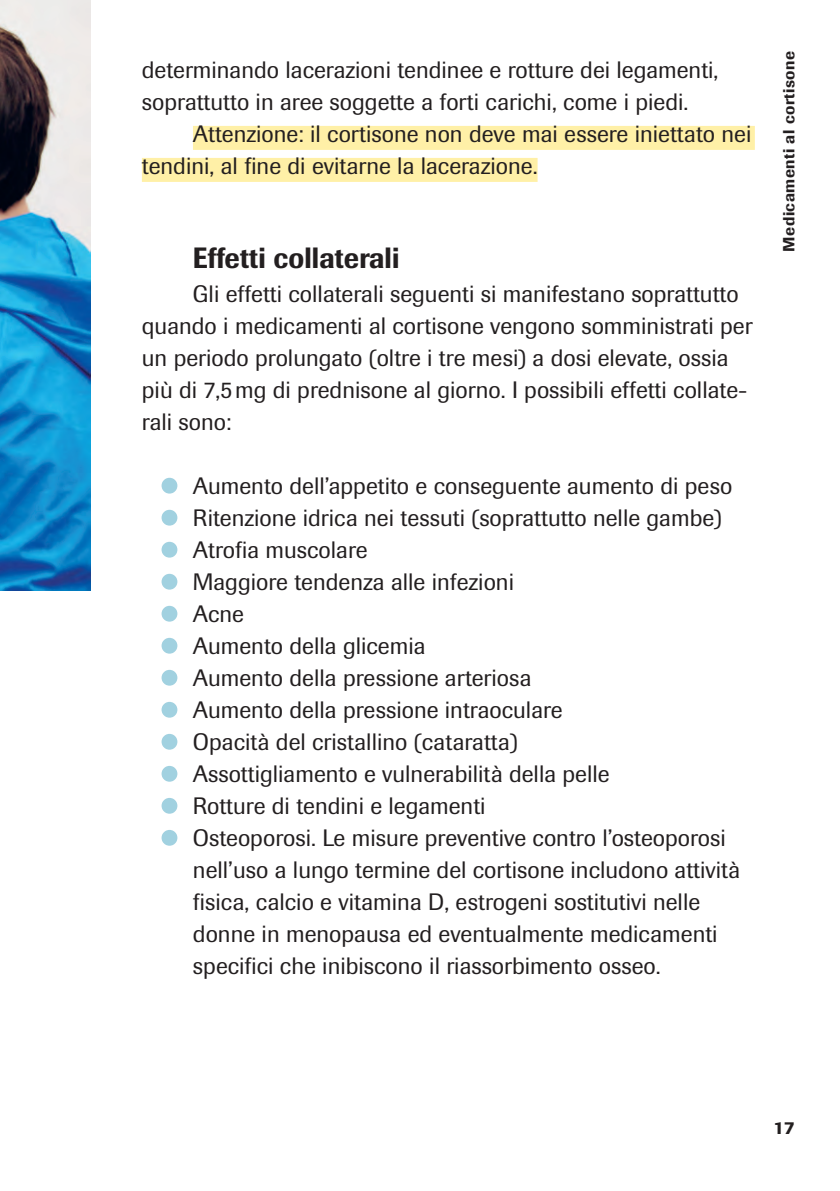
<style>
.page{position:relative;width:840px;height:1191px;background:#fff}
.page>*{position:absolute;margin:0;border:0;box-sizing:border-box;transform-origin:0 0}
.t1{font:500 29px "Imago";letter-spacing:.005em;color:#231f20;scale:.93 1}
.t2{font:23.6px/32px "Imago";color:#231f20}
.t3{font:500 18px "Imago";color:#231f20}
.t4{font:500 16px "Imago";letter-spacing:.03em;color:#231f20}
.s1{font-family:"Noto Sans Math";font-size:52px;color:#a1d1e0}
</style>
<div class="page">
<div style="left:193px;top:126px;width:561px;height:24px;background:#fff0a7"></div>
<div style="left:142px;top:158px;width:395px;height:24px;background:#fff0a7"></div>
<img style="left:0;top:0;width:91px;height:590px">
<p class="t2" style="left:142px;top:54px;width:578px">determinando lacerazioni tendinee e rotture dei legamenti, soprattutto in aree soggette a forti carichi, come i piedi.</p>
<p class="t2" style="left:142px;top:118px;width:610px;text-indent:51px">Attenzione: il cortisone non deve mai essere iniettato nei tendini, al fine di evitarne la lacerazione.</p>
<p class="t1" style="left:193px;top:240px;width:223px">Effetti collaterali</p>
<p class="t2" style="left:142px;top:278px;width:611px;text-indent:51px">Gli effetti collaterali seguenti si manifestano soprattutto quando i medicamenti al cortisone vengono somministrati per un periodo prolungato (oltre i tre mesi) a dosi elevate, ossia più di 7,5mg di prednisone al giorno. I possibili effetti collate&shy;rali sono:</p>
<p class="t2" style="left:159px;top:470px;width:574px"><span class="s1">⦁</span> Aumento dell’appetito e conseguente aumento di peso</p>
<p class="t2" style="left:159px;top:502px;width:564px"><span class="s1">⦁</span> Ritenzione idrica nei tessuti (soprattutto nelle gambe)</p>
<p class="t2" style="left:159px;top:534px;width:210px"><span class="s1">⦁</span> Atrofia muscolare</p>
<p class="t2" style="left:159px;top:566px;width:356px"><span class="s1">⦁</span> Maggiore tendenza alle infezioni</p>
<p class="t2" style="left:159px;top:598px;width:87px"><span class="s1">⦁</span> Acne</p>
<p class="t2" style="left:159px;top:630px;width:268px"><span class="s1">⦁</span> Aumento della glicemia</p>
<p class="t2" style="left:159px;top:662px;width:374px"><span class="s1">⦁</span> Aumento della pressione arteriosa</p>
<p class="t2" style="left:159px;top:694px;width:405px"><span class="s1">⦁</span> Aumento della pressione intraoculare</p>
<p class="t2" style="left:159px;top:726px;width:360px"><span class="s1">⦁</span> Opacità del cristallino (cataratta)</p>
<p class="t2" style="left:159px;top:758px;width:452px"><span class="s1">⦁</span> Assottigliamento e vulnerabilità della pelle</p>
<p class="t2" style="left:159px;top:790px;width:328px"><span class="s1">⦁</span> Rotture di tendini e legamenti</p>
<p class="t2" style="left:159px;top:822px;width:568px"><span class="s1">⦁</span> Osteoporosi. Le misure preventive contro l’osteoporosi</p>
<p class="t2" style="left:193px;top:854px;width:548px">nell’uso a lungo termine del cortisone includono attività</p>
<p class="t2" style="left:193px;top:886px;width:508px">fisica, calcio e vitamina D, estrogeni sostitutivi nelle</p>
<p class="t2" style="left:193px;top:918px;width:526px">donne in menopausa ed eventualmente medicamenti</p>
<p class="t2" style="left:193px;top:950px;width:469px">specifici che inibiscono il riassorbimento osseo.</p>
<p class="t4" style="left:778px;top:252px;width:202px;rotate:-90deg">Medicamenti al cortisone</p>
<p class="t3" style="left:773px;top:1117px;width:22px">17</p>
</div>
